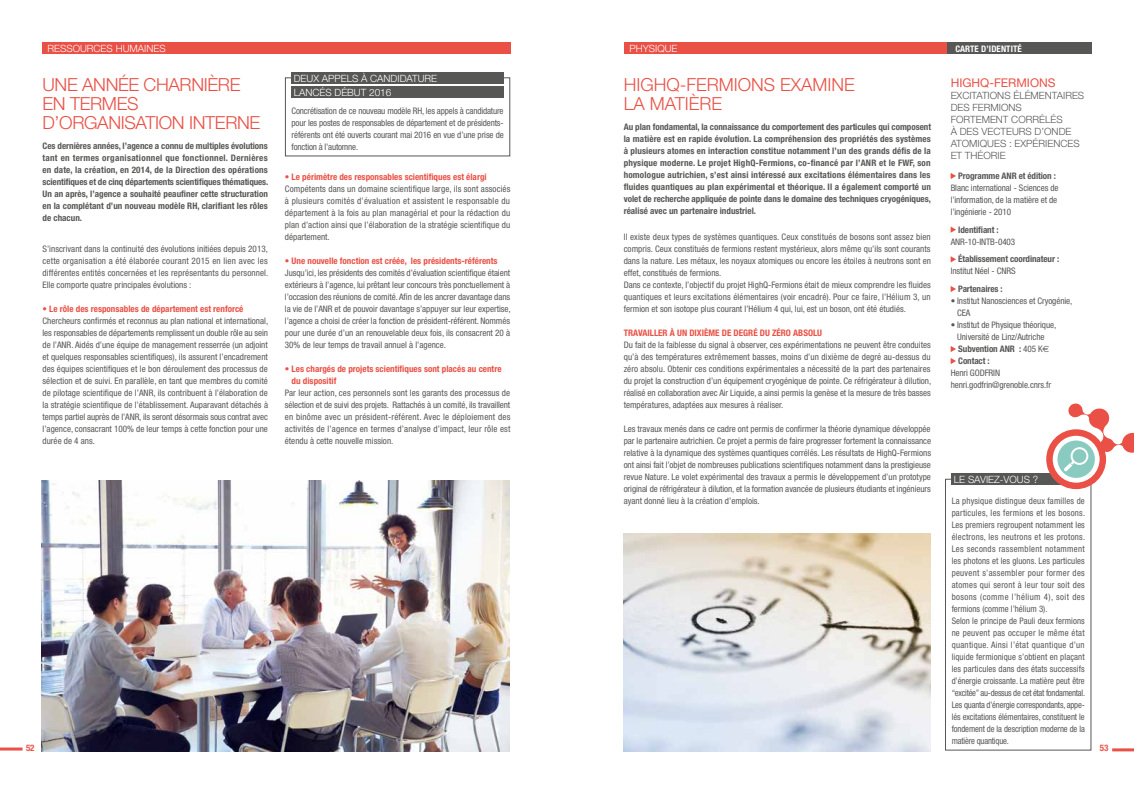
<style>
.page{position:relative;width:1134px;height:794px;background:#fff}
.page>*{position:absolute;margin:0;border:0;box-sizing:border-box;transform-origin:0 0}
.t1{font:300 18px/19px "Helvetica Neue";letter-spacing:-.02em;color:#ea5045}
.t2{font:300 18px/19px "Helvetica Neue";color:#ea5045}
.t3{font:12px "Helvetica Neue";color:#ea5045}
.t4{font:300 10px/12px "Helvetica Neue";color:#575756}
.t5{font:300 10px/14.1px "Helvetica Neue";color:#fff}
.t6{font:condensed 9px/12px "Helvetica Neue";color:#575756;text-align:justify}
.t7{font:700 condensed 9px/12px "Helvetica Neue";letter-spacing:-.005em;color:#575756;text-align:justify}
.t8{font:700 condensed 9px/12px "Helvetica Neue";color:#ea5045}
.t9{font:700 condensed 9px "Helvetica Neue";letter-spacing:.01em;color:#fff}
.s1{font-weight:700}
.s2{font-family:"Euro Sans";font-stretch:normal}
</style>
<div class="page">
<hr style="left:0;top:747px;width:23px;height:3px;background:#ea5045">
<hr style="left:1112px;top:748px;width:22px;height:3px;background:#ea5045">
<div style="left:624px;top:43px;width:323px;height:11px;background:#ea5045"></div>
<div style="left:947px;top:43px;width:144px;height:11px;background:#575756"></div>
<div style="left:42px;top:43px;width:468px;height:11px;background:#ea5045"></div>
<div style="left:285px;top:77px;width:225px;height:79px;border:1px solid #575756"></div>
<div style="left:291px;top:72px;width:213px;height:11px;background:#575756"></div>
<div style="left:291px;top:86px;width:213px;height:12px;background:#575756"></div>
<img style="left:42px;top:480px;width:468px;height:271px">
<img style="left:624px;top:533px;width:307px;height:218px">
<svg style="left:951px;top:173px;width:5px;height:6px"></svg>
<svg style="left:951px;top:226px;width:5px;height:7px"></svg>
<svg style="left:951px;top:256px;width:5px;height:6px"></svg>
<svg style="left:951px;top:286px;width:5px;height:6px"></svg>
<svg style="left:951px;top:346px;width:5px;height:6px"></svg>
<svg style="left:951px;top:358px;width:5px;height:6px"></svg>
<div style="left:945px;top:479px;width:146px;height:271px;border:1px solid #575756"></div>
<div style="left:951px;top:473px;width:127px;height:12px;background:#575756"></div>
<svg style="left:1049px;top:432px;width:54px;height:54px"></svg>
<div style="left:1046px;top:429px;width:60px;height:60px;border:6px solid #ea5045;border-radius:50%"></div>
<svg style="left:1057px;top:403px;width:77px;height:75px"></svg>
<p class="t5" style="left:47px;top:41px;width:120px">RESSOURCES HUMAINES</p>
<p class="t5" style="left:629px;top:41px;width:50px">PHYSIQUE</p>
<p class="t9" style="left:955px;top:43px;width:68px">CARTE D’IDENTITÉ</p>
<p class="t5" style="left:294px;top:71px;width:145px">DEUX APPELS À CANDIDATURE<br>LANCÉS DÉBUT 2016</p>
<h2 class="t3" style="left:951px;top:75px;width:106px">HIGHQ-FERMIONS</h2>
<h1 class="t1" style="left:43px;top:74px;width:219px">UNE ANNÉE CHARNIÈRE<br>EN TERMES<br>D’ORGANISATION INTERNE</h1>
<p class="t7" style="left:43px;top:140px;width:227px">Ces dernières années, l’agence a connu de multiples évolutions tant en termes organisationnel que fonctionnel. Dernières en date, la création, en 2014, de la Direction des opérations scientifiques et de cinq départements scientifiques thématiques.<br>Un an après, l’agence a souhaité peaufiner cette structuration en la complétant d’un nouveau modèle RH, clarifiant les rôles de chacun.</p>
<p class="t6" style="left:43px;top:243px;width:227px">S’inscrivant dans la continuité des évolutions initiées depuis 2013, cette organisation a été élaborée courant 2015 en lien avec les différentes entités concernées et les représentants du personnel.<br>Elle comporte quatre principales évolutions :</p>
<p class="t8" style="left:43px;top:303px;width:202px">• Le rôle des responsables de département est renforcé</p>
<p class="t6" style="left:43px;top:315px;width:227px">Chercheurs confirmés et reconnus au plan national et international, les responsables de départements remplissent un double rôle au sein de l’ANR. Aidés d’une équipe de management resserrée (un adjoint et quelques responsables scientifiques), ils assurent l’encadrement des équipes scientifiques et le bon déroulement des processus de sélection et de suivi. En parallèle, en tant que membres du comité de pilotage scientifique de l’ANR, ils contribuent à l’élaboration de la stratégie scientifique de l’établissement. Auparavant détachés à temps partiel auprès de l’ANR, ils seront désormais sous contrat avec l’agence, consacrant 100% de leur temps à cette fonction pour une durée de 4 ans.</p>
<h1 class="t2" style="left:624px;top:74px;width:233px">HIGHQ-FERMIONS EXAMINE<br>LA MATIÈRE</h1>
<p class="t7" style="left:624px;top:121px;width:309px">Au plan fondamental, la connaissance du comportement des particules qui composent la matière est en rapide évolution. La compréhension des propriétés des systèmes à plusieurs atomes en interaction constitue notamment l’un des grands défis de la physique moderne. Le projet HighQ-Fermions, co-financé par l’ANR et le FWF, son homologue autrichien, s’est ainsi intéressé aux excitations élémentaires dans les fluides quantiques au plan expérimental et théorique. Il a également comporté un volet de recherche appliquée de pointe dans le domaine des techniques cryogéniques, réalisé avec un partenaire industriel.</p>
<p class="t6" style="left:624px;top:231px;width:309px;text-align:left">Il existe deux types de systèmes quantiques. Ceux constitués de bosons sont assez bien compris. Ceux constitués de fermions restent mystérieux, alors même qu’ils sont courants dans la nature. Les métaux, les noyaux atomiques ou encore les étoiles à neutrons sont en effet, constitués de fermions.<br>Dans ce contexte, l’objectif du projet HighQ-Fermions était de mieux comprendre les fluides quantiques et leurs excitations élémentaires (voir encadré). Pour ce faire, l’Hélium 3, un fermion et son isotope plus courant l’Hélium 4 qui, lui, est un boson, ont été étudiés.</p>
<p class="t8" style="left:624px;top:327px;width:200px">TRAVAILLER À UN DIXIÈME DE DEGRÉ DU ZÉRO ABSOLU</p>
<p class="t6" style="left:624px;top:339px;width:309px">Du fait de la faiblesse du signal à observer, ces expérimentations ne peuvent être conduites qu’à des températures extrêmement basses, moins d’un dixième de degré au-dessus du zéro absolu. Obtenir ces conditions expérimentales a nécessité de la part des partenaires du projet la construction d’un équipement cryogénique de pointe. Ce réfrigérateur à dilution, réalisé en collaboration avec Air Liquide, a ainsi permis la genèse et la mesure de très basses températures, adaptées aux mesures à réaliser.</p>
<p class="t6" style="left:624px;top:423px;width:309px">Les travaux menés dans ce cadre ont permis de confirmer la théorie dynamique développée par le partenaire autrichien. Ce projet a permis de faire progresser fortement la connaissance relative à la dynamique des systèmes quantiques corrélés. Les résultats de HighQ-Fermions ont ainsi fait l’objet de nombreuses publications scientifiques notamment dans la prestigieuse revue Nature. Le volet expérimental des travaux a permis le développement d’un prototype original de réfrigérateur à dilution, et la formation avancée de plusieurs étudiants et ingénieurs ayant donné lieu à la création d’emplois.</p>
<p class="t4" style="left:951px;top:89px;width:135px">EXCITATIONS ÉLÉMENTAIRES<br>DES FERMIONS<br>FORTEMENT CORRÉLÉS<br>À DES VECTEURS D’ONDE<br>ATOMIQUES : EXPÉRIENCES<br>ET THÉORIE</p>
<p class="t7" style="left:958px;top:170px;width:99px">Programme ANR et édition :</p>
<p class="t6" style="left:951px;top:182px;width:109px;text-align:left">Blanc international - Sciences de l’information, de la matière et de l’ingénierie - 2010</p>
<p class="t7" style="left:958px;top:223px;width:42px">Identifiant :</p>
<p class="t6" style="left:951px;top:235px;width:66px">ANR-10-INTB-0403</p>
<p class="t7" style="left:958px;top:253px;width:103px">Établissement coordinateur :</p>
<p class="t6" style="left:951px;top:265px;width:66px">Institut Néel - CNRS</p>
<p class="t7" style="left:958px;top:283px;width:46px">Partenaires :</p>
<p class="t6" style="left:957px;top:295px;width:117px;text-indent:-7px">• Institut Nanosciences et Cryogénie,<br>CEA</p>
<p class="t6" style="left:957px;top:319px;width:101px;text-align:left;text-indent:-7px">• Institut de Physique théorique,<br>Université de Linz/Autriche<br><span class="s1">Subvention ANR :</span> 405 K<span class="s2">€<br></span><span class="s1">Contact :</span></p>
<p class="t6" style="left:951px;top:367px;width:102px">Henri GODFRIN henri.godfrin@grenoble.cnrs.fr</p>
<p class="t6" style="left:292px;top:104px;width:214px">Concrétisation de ce nouveau modèle RH, les appels à candidature pour les postes de responsables de département et de présidents&shy;référents ont été ouverts courant mai 2016 en vue d’une prise de fonction à l’automne.</p>
<p class="t8" style="left:285px;top:171px;width:203px">• Le périmètre des responsables scientifiques est élargi</p>
<p class="t6" style="left:285px;top:183px;width:227px">Compétents dans un domaine scientifique large, ils sont associés à plusieurs comités d’évaluation et assistent le responsable du département à la fois au plan managérial et pour la rédaction du plan d’action ainsi que l’élaboration de la stratégie scientifique du département.</p>
<p class="t8" style="left:285px;top:255px;width:214px">• Une nouvelle fonction est créée, les présidents-référents</p>
<p class="t6" style="left:285px;top:267px;width:227px">Jusqu’ici, les présidents des comités d’évaluation scientifique étaient extérieurs à l’agence, lui prêtant leur concours très ponctuellement à l’occasion des réunions de comité. Afin de les ancrer davantage dans la vie de l’ANR et de pouvoir davantage s’appuyer sur leur expertise, l’agence a choisi de créer la fonction de président-référent. Nommés pour une durée d’un an renouvelable deux fois, ils consacrent 20 à 30% de leur temps de travail annuel à l’agence.</p>
<p class="t8" style="left:292px;top:363px;width:211px;text-indent:-7px">• Les chargés de projets scientifiques sont placés au centre du dispositif</p>
<p class="t6" style="left:285px;top:387px;width:227px">Par leur action, ces personnels sont les garants des processus de sélection et de suivi des projets. Rattachés à un comité, ils travaillent en binôme avec un président-référent. Avec le déploiement des activités de l’agence en termes d’analyse d’impact, leur rôle est étendu à cette nouvelle mission.</p>
<p class="t5" style="left:954px;top:472px;width:86px">LE SAVIEZ-VOUS ?</p>
<p class="t6" style="left:952px;top:494px;width:135px;text-align:left">La physique distingue deux familles de particules, les fermions et les bosons.<br>Les premiers regroupent notamment les électrons, les neutrons et les protons.<br>Les seconds rassemblent notamment les photons et les gluons. Les particules peuvent s’assembler pour former des atomes qui seront à leur tour soit des bosons (comme l’hélium 4), soit des fermions (comme l’hélium 3).<br>Selon le principe de Pauli deux fermions ne peuvent pas occuper le même état quantique. Ainsi l’état quantique d’un liquide fermionique s’obtient en plaçant les particules dans des états successifs d’énergie croissante. La matière peut être “excitée” au-dessus de cet état fondamental.<br>Les quanta d’énergie correspondants, appe&shy;lés excitations élémentaires, constituent le fondement de la description moderne de la matière quantique.</p>
<p class="t8" style="left:26px;top:741px;width:10px">52</p>
<p class="t8" style="left:1100px;top:742px;width:10px">53</p>
</div>
